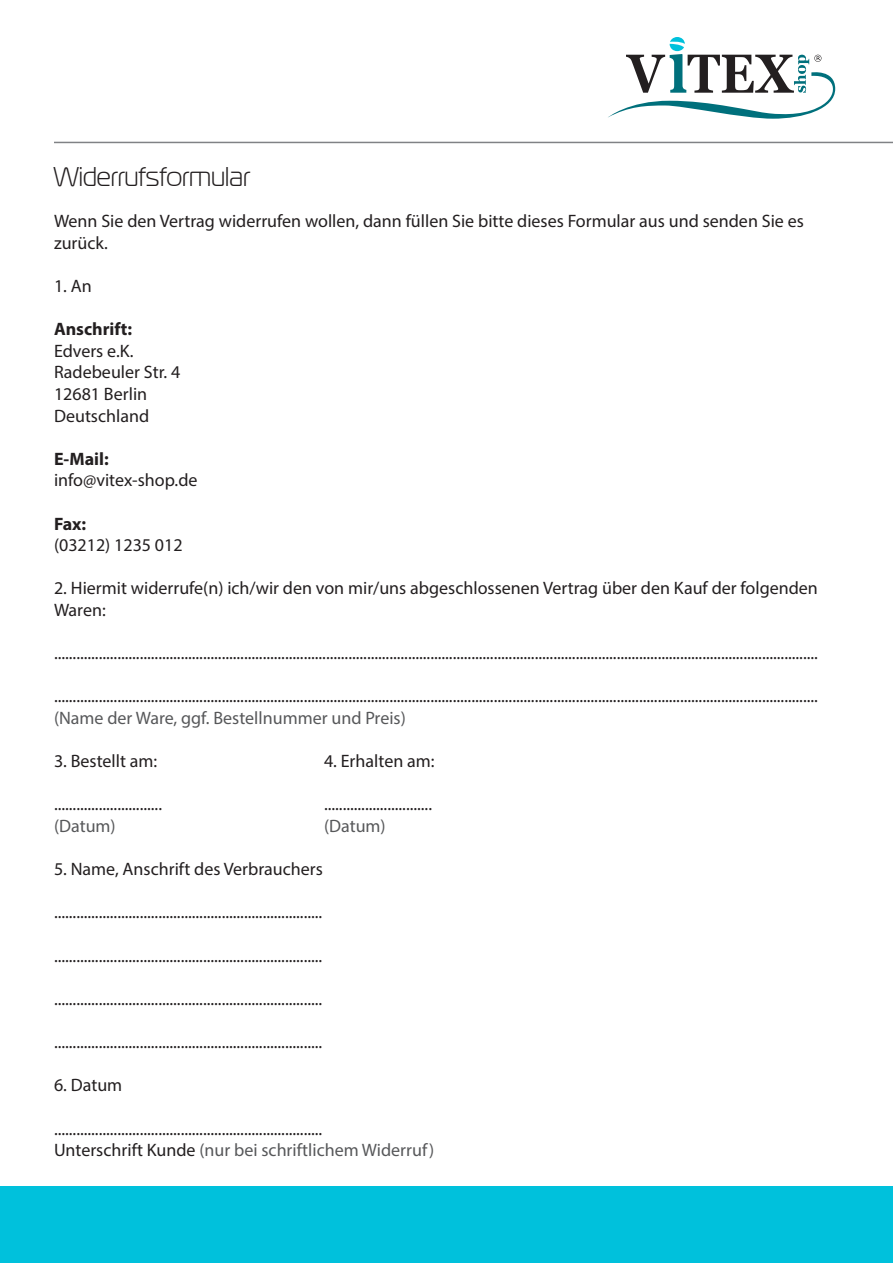
<style>
.page{position:relative;width:893px;height:1263px;background:#fff}
.page>*{position:absolute;margin:0;border:0;box-sizing:border-box;transform-origin:0 0}
.t1{font:27px "Magistral C";color:#231f20}
.t2{font:18px/21.6px "Myriad Pro";color:#231f20}
.t3{font:18px "Myriad Pro";color:#57585a}
.t4{font:700 18px "Myriad Pro";color:#231f20}
.s1{color:#57585a}
</style>
<div class="page">
<svg style="left:608px;top:37px;width:228px;height:82px"></svg>
<hr style="left:54px;top:142px;width:839px;height:1px;background:#808285">
<div style="left:0;top:1186px;width:893px;height:77px;background:#00c1dc"></div>
<h1 class="t1" style="left:54px;top:162px;width:197px">Widerrufsformular</h1>
<p class="t2" style="left:54px;top:210px;width:751px">Wenn Sie den Vertrag widerrufen wollen, dann füllen Sie bitte dieses Formular aus und senden Sie es zurück.</p>
<p class="t2" style="left:54px;top:275px;width:39px">1. An</p>
<p class="t4" style="left:54px;top:317px;width:80px">Anschrift:</p>
<p class="t2" style="left:54px;top:340px;width:128px">Edvers e.K.<br>Radebeuler Str. 4<br>12681 Berlin<br>Deutschland</p>
<p class="t4" style="left:54px;top:447px;width:56px">E-Mail:</p>
<p class="t2" style="left:54px;top:469px;width:145px">info@vitex-shop.de</p>
<p class="t4" style="left:54px;top:512px;width:34px">Fax:</p>
<p class="t2" style="left:54px;top:534px;width:130px">(03212) 1235 012</p>
<p class="t2" style="left:54px;top:577px;width:765px">2. Hiermit widerrufe(n) ich/wir den von mir/uns abgeschlossenen Vertrag über den Kauf der folgenden<br>Waren:</p>
<p class="t2" style="left:54px;top:642px;width:765px">.............................................................................................................................................................................................................</p>
<p class="t2" style="left:54px;top:685px;width:765px">.............................................................................................................................................................................................................</p>
<p class="t3" style="left:54px;top:707px;width:353px">(Name der Ware, ggf. Bestellnummer und Preis)</p>
<p class="t2" style="left:54px;top:750px;width:105px">3. Bestellt am:</p>
<p class="t2" style="left:324px;top:750px;width:112px">4. Erhalten am:</p>
<p class="t2" style="left:54px;top:793px;width:110px">.............................</p>
<p class="t2" style="left:324px;top:793px;width:110px">.............................</p>
<p class="t3" style="left:54px;top:815px;width:63px">(Datum)</p>
<p class="t3" style="left:324px;top:815px;width:63px">(Datum)</p>
<p class="t2" style="left:54px;top:858px;width:270px">5. Name, Anschrift des Verbrauchers</p>
<p class="t2" style="left:54px;top:901px;width:270px">........................................................................</p>
<p class="t2" style="left:54px;top:944px;width:270px">........................................................................</p>
<p class="t2" style="left:54px;top:988px;width:270px">........................................................................</p>
<p class="t2" style="left:54px;top:1031px;width:270px">........................................................................</p>
<p class="t2" style="left:54px;top:1074px;width:70px">6. Datum</p>
<p class="t2" style="left:54px;top:1117px;width:382px">........................................................................<br>Unterschrift Kunde <span class="s1">(nur bei schriftlichem Widerruf)</span></p>
</div>
